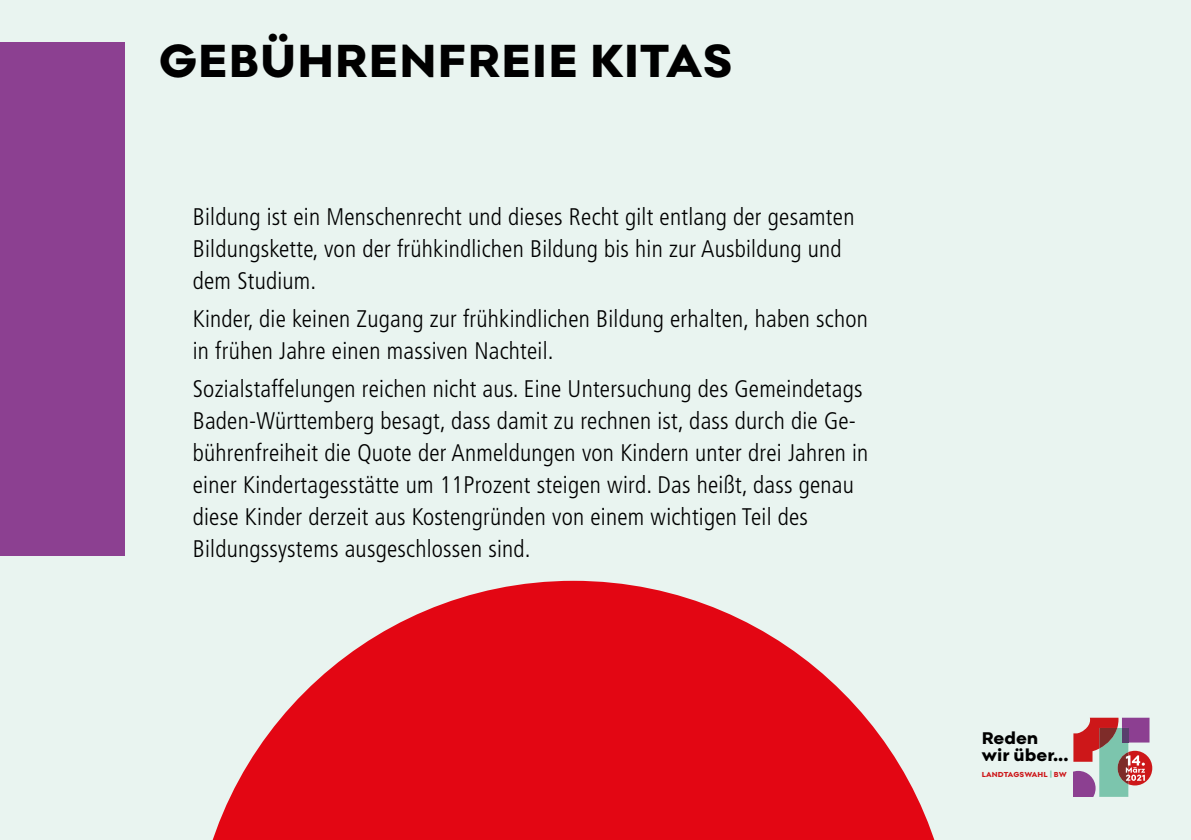
<style>
.page{position:relative;width:1191px;height:840px;background:#fff}
.page>*{position:absolute;margin:0;border:0;box-sizing:border-box;transform-origin:0 0}
.t1{font:800 48px "Point";letter-spacing:.01em;color:#000}
.t2{font:300 condensed 24px/32px "Frutiger LT Std";letter-spacing:.01em;color:#000}
.t3{font:800 17.6px/17.4px "Point";color:#000}
.t4{font:800 7.6px "Point";letter-spacing:.015em;color:#cd171a}
.s1{color:#7cc5ad}
</style>
<div class="page">
<div style="left:0;top:0;width:1191px;height:839px;background:#e9f4f0"></div>
<svg style="left:1073px;top:717px;width:79px;height:79px"></svg>
<div style="left:0;top:43px;width:125px;height:513px;background:#8c4091"></div>
<svg style="left:213px;top:580px;width:721px;height:259px;fill:#e30613"></svg>
<h1 class="t1" style="left:159px;top:32px;width:575px">GEBÜHRENFREIE KITAS</h1>
<p class="t2" style="left:193px;top:201px;width:663px">Bildung ist ein Menschenrecht und dieses Recht gilt entlang der gesamten<br>Bildungskette, von der frühkindlichen Bildung bis hin zur Ausbildung und dem Studium.</p>
<p class="t2" style="left:193px;top:303px;width:676px">Kinder, die keinen Zugang zur frühkindlichen Bildung erhalten, haben schon in frühen Jahre einen massiven Nachteil.</p>
<p class="t2" style="left:193px;top:372px;width:677px">Sozialstaffelungen reichen nicht aus. Eine Untersuchung des Gemeindetags Baden-Württemberg besagt, dass damit zu rechnen ist, dass durch die Ge&shy;bührenfreiheit die Quote der Anmeldungen von Kindern unter drei Jahren in einer Kindertagesstätte um 11Prozent steigen wird. Das heißt, dass genau diese Kinder derzeit aus Kostengründen von einem wichtigen Teil des Bildungssystems ausgeschlossen sind.</p>
<p class="t3" style="left:981px;top:728px;width:88px">Reden wir über...</p>
<p class="t4" style="left:981px;top:769px;width:87px">LANDTAGSWAHL <span class="s1">|</span> BW</p>
</div>
